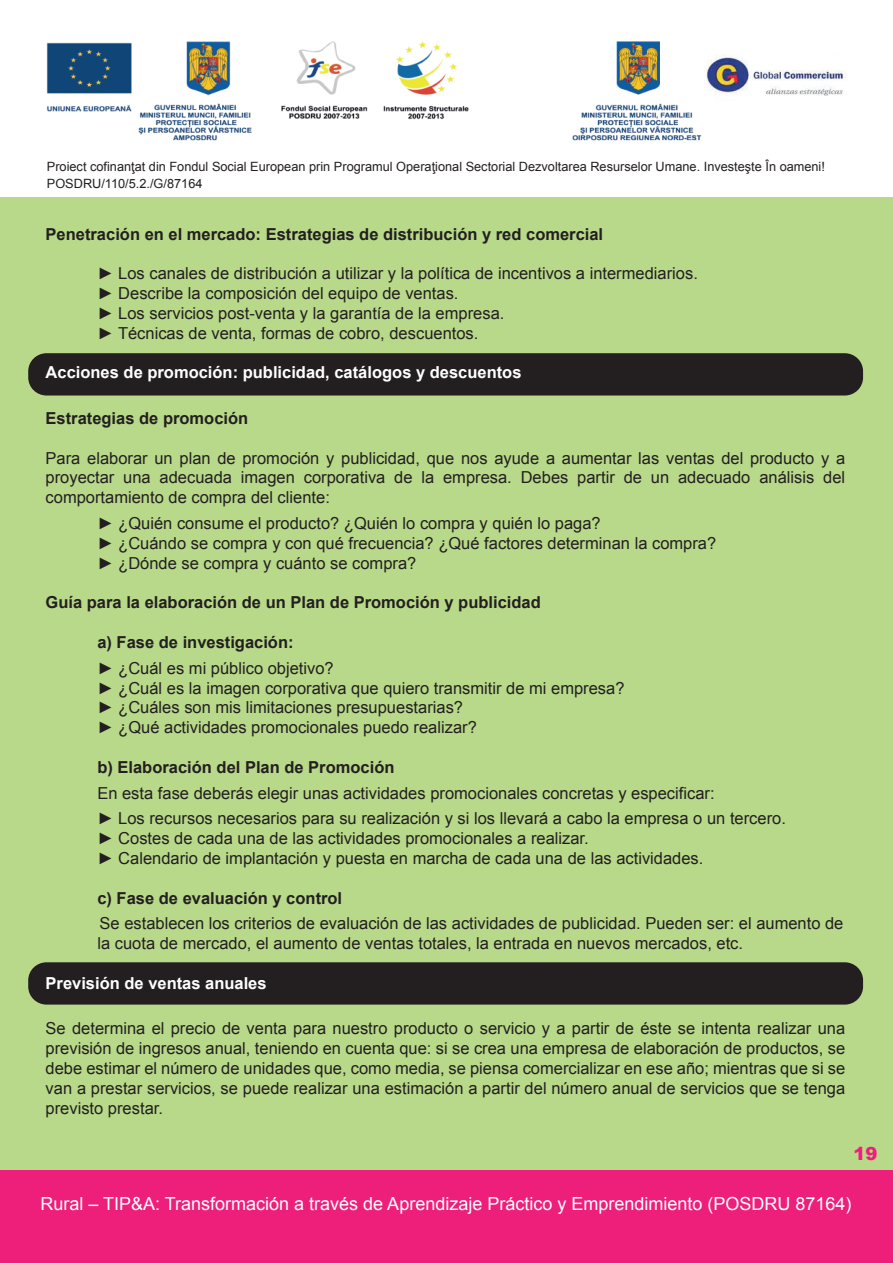
<style>
.page{position:relative;width:893px;height:1263px;background:#fff}
.page>*{position:absolute;margin:0;border:0;box-sizing:border-box;transform-origin:0 0}
.t1{font:18px "Arial";color:#fff}
.t2{font:900 18px "Arial";color:#ee1e7b}
.t3{font:16.5px/19.8px "Arial";color:#231f20}
.t4{font:700 16.5px "Arial";color:#231f20}
.t5{font:700 16.5px "Arial";color:#fff}
.t6{font:12.75px/16.8px "Arial";color:#231f20}
</style>
<div class="page">
<img style="left:46px;top:41px;width:656px;height:100px">
<img style="left:706px;top:54px;width:140px;height:42px">
<div style="left:0;top:197px;width:893px;height:975px;background:#b8d989"></div>
<div style="left:0;top:1171px;width:893px;height:92px;background:#ee1e7b"></div>
<div style="left:28px;top:353px;width:835px;height:42px;background:#231f20;border-radius:18px"></div>
<div style="left:28px;top:962px;width:835px;height:42px;background:#231f20;border-radius:18px"></div>
<p class="t6" style="left:47px;top:158px;width:780px">Proiect cofinanţat din Fondul Social European prin Programul Operaţional Sectorial Dezvoltarea Resurselor Umane. Investeşte În oameni!<br>POSDRU/110/5.2./G/87164</p>
<p class="t4" style="left:46px;top:223px;width:559px">Penetración en el mercado: Estrategias de distribución y red comercial</p>
<p class="t3" style="left:97px;top:264px;width:602px">► Los canales de distribución a utilizar y la política de incentivos a intermediarios. ► Describe la composición del equipo de ventas.<br>► Los servicios post-venta y la garantía de la empresa.<br>► Técnicas de venta, formas de cobro, descuentos.</p>
<p class="t5" style="left:46px;top:362px;width:477px">Acciones de promoción: publicidad, catálogos y descuentos</p>
<p class="t4" style="left:46px;top:407px;width:204px">Estrategias de promoción</p>
<p class="t3" style="left:46px;top:448px;width:801px;text-align:justify">Para elaborar un plan de promoción y publicidad, que nos ayude a aumentar las ventas del producto y a proyectar una adecuada imagen corporativa de la empresa. Debes partir de un adecuado análisis del comportamiento de compra del cliente:</p>
<p class="t3" style="left:97px;top:514px;width:620px">► ¿Quién consume el producto? ¿Quién lo compra y quién lo paga?<br>► ¿Cuándo se compra y con qué frecuencia? ¿Qué factores determinan la compra? ► ¿Dónde se compra y cuánto se compra?</p>
<p class="t4" style="left:46px;top:591px;width:497px">Guía para la elaboración de un Plan de Promoción y publicidad</p>
<p class="t4" style="left:97px;top:631px;width:198px">a) Fase de investigación:</p>
<p class="t3" style="left:97px;top:658px;width:529px">► ¿Cuál es mi público objetivo?<br>► ¿Cuál es la imagen corporativa que quiero transmitir de mi empresa? ► ¿Cuáles son mis limitaciones presupuestarias?<br>► ¿Qué actividades promocionales puedo realizar?</p>
<p class="t4" style="left:97px;top:756px;width:299px">b) Elaboración del Plan de Promoción</p>
<p class="t3" style="left:97px;top:780px;width:690px;line-height:25.8px">En esta fase deberás elegir unas actividades promocionales concretas y especificar:<br>► Los recursos necesarios para su realización y si los llevará a cabo la empresa o un tercero.</p>
<p class="t3" style="left:97px;top:829px;width:608px">► Costes de cada una de las actividades promocionales a realizar.<br>► Calendario de implantación y puesta en marcha de cada una de las actividades.</p>
<p class="t4" style="left:97px;top:887px;width:246px">c) Fase de evaluación y control</p>
<p class="t3" style="left:97px;top:914px;width:748px">Se establecen los criterios de evaluación de las actividades de publicidad. Pueden ser: el aumento de la cuota de mercado, el aumento de ventas totales, la entrada en nuevos mercados, etc.</p>
<p class="t5" style="left:46px;top:972px;width:223px">Previsión de ventas anuales</p>
<p class="t3" style="left:46px;top:1019px;width:801px;text-align:justify">Se determina el precio de venta para nuestro producto o servicio y a partir de éste se intenta realizar una previsión de ingresos anual, teniendo en cuenta que: si se crea una empresa de elaboración de productos, se debe estimar el número de unidades que, como media, se piensa comercializar en ese año; mientras que si se van a prestar servicios, se puede realizar una estimación a partir del número anual de servicios que se tenga previsto prestar.</p>
<p class="t2" style="left:854px;top:1140px;width:26px">19</p>
<p class="t1" style="left:40px;top:1192px;width:812px">Rural – TIP&amp;A: Transformación a través de Aprendizaje Práctico y Emprendimiento (POSDRU 87164)</p>
</div>
